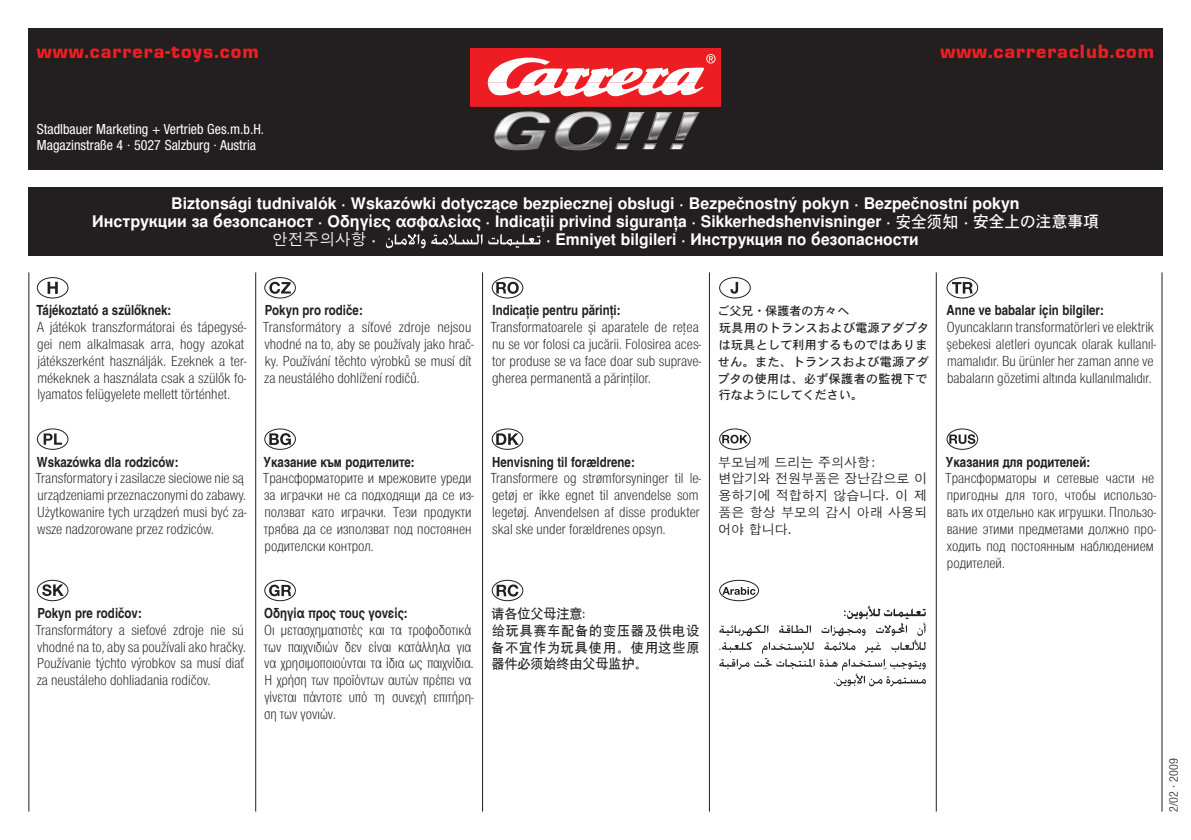
<style>
.page{position:relative;width:1191px;height:840px;background:#fff}
.page>*{position:absolute;margin:0;border:0;box-sizing:border-box;transform-origin:0 0}
.t1{font:900 20px "Eurostile T";letter-spacing:.05em;color:#ee1d23}
.t2{font:700 16px/18px "Nimbus San LOT";color:#fff;text-align:center}
.t3{font:16px "Apple Gothic";color:#fff}
.t4{font:14px/16.8px "Nimbus San LOT Lig Con";color:#231f20}
.t5{font:14px "Nimbus San LOT Bol Con";color:#231f20}
.t6{font:condensed 14px/16.8px "Helvetica Neue";color:#fff}
.t7{font:13px/16.8px "Apple Gothic";color:#231f20}
.t8{font:13px/16.8px "SIL Hei Med Jian";letter-spacing:.065em;color:#231f20}
.t9{font:12px/16.8px "Osaka";letter-spacing:.03em;color:#231f20}
.t10{font:300 condensed 12px "Helvetica Neue";color:#231f20}
.s1{font-family:"SIL Hei Med Jian";font-weight:400}
.s2{font-family:"Osaka";font-weight:400}
.s3{font-family:"Nimbus San LOT";font-weight:700}
</style>
<div class="page">
<div style="left:28px;top:187px;width:1134px;height:68px;background:#231f20"></div>
<hr style="left:28px;top:272px;width:1px;height:539px;background:#231f20">
<hr style="left:1161px;top:272px;width:1px;height:539px;background:#231f20">
<hr style="left:255px;top:272px;width:1px;height:539px;background:#231f20">
<hr style="left:482px;top:272px;width:1px;height:539px;background:#231f20">
<hr style="left:709px;top:272px;width:1px;height:539px;background:#231f20">
<hr style="left:935px;top:272px;width:1px;height:539px;background:#231f20">
<div style="left:28px;top:28px;width:1134px;height:142px;background:#231f20"></div>
<img style="left:494px;top:111px;width:206px;height:39px">
<div style="left:470px;top:48px;width:250px;height:58px;background:#ee1d23"></div>
<svg style="left:487px;top:54px;width:228px;height:43px"></svg>
<svg style="left:37px;top:277px;width:31px;height:21px"></svg>
<div style="left:37px;top:277px;width:31px;height:21px;border:1px solid #231f20;border-radius:50%"></div>
<svg style="left:48px;top:281px;width:10px;height:13px"></svg>
<svg style="left:37px;top:428px;width:31px;height:21px"></svg>
<div style="left:37px;top:428px;width:31px;height:21px;border:1px solid #231f20;border-radius:50%"></div>
<svg style="left:44px;top:433px;width:18px;height:11px"></svg>
<svg style="left:37px;top:580px;width:31px;height:20px"></svg>
<div style="left:37px;top:579px;width:31px;height:22px;border:1px solid #231f20;border-radius:50%"></div>
<svg style="left:42px;top:584px;width:22px;height:11px"></svg>
<svg style="left:265px;top:277px;width:30px;height:21px"></svg>
<div style="left:264px;top:277px;width:32px;height:21px;border:1px solid #231f20;border-radius:50%"></div>
<svg style="left:269px;top:281px;width:22px;height:12px"></svg>
<svg style="left:265px;top:428px;width:30px;height:21px"></svg>
<div style="left:264px;top:428px;width:32px;height:21px;border:1px solid #231f20;border-radius:50%"></div>
<svg style="left:269px;top:433px;width:22px;height:12px"></svg>
<svg style="left:265px;top:580px;width:30px;height:20px"></svg>
<div style="left:264px;top:579px;width:32px;height:22px;border:1px solid #231f20;border-radius:50%"></div>
<svg style="left:269px;top:584px;width:22px;height:12px"></svg>
<svg style="left:492px;top:277px;width:31px;height:21px"></svg>
<div style="left:492px;top:277px;width:31px;height:21px;border:1px solid #231f20;border-radius:50%"></div>
<svg style="left:496px;top:281px;width:23px;height:12px"></svg>
<svg style="left:492px;top:428px;width:31px;height:21px"></svg>
<div style="left:492px;top:428px;width:31px;height:21px;border:1px solid #231f20;border-radius:50%"></div>
<svg style="left:496px;top:433px;width:23px;height:11px"></svg>
<svg style="left:492px;top:580px;width:31px;height:20px"></svg>
<div style="left:492px;top:579px;width:31px;height:22px;border:1px solid #231f20;border-radius:50%"></div>
<svg style="left:496px;top:584px;width:22px;height:12px"></svg>
<svg style="left:719px;top:277px;width:31px;height:21px"></svg>
<div style="left:719px;top:277px;width:31px;height:21px;border:1px solid #231f20;border-radius:50%"></div>
<svg style="left:730px;top:282px;width:8px;height:11px"></svg>
<svg style="left:719px;top:428px;width:31px;height:21px"></svg>
<div style="left:719px;top:428px;width:31px;height:21px;border:1px solid #231f20;border-radius:50%"></div>
<svg style="left:722px;top:434px;width:25px;height:9px"></svg>
<svg style="left:719px;top:580px;width:39px;height:20px"></svg>
<div style="left:719px;top:579px;width:40px;height:22px;border:1px solid #231f20;border-radius:50%"></div>
<svg style="left:722px;top:586px;width:33px;height:8px"></svg>
<svg style="left:719px;top:605px;width:207px;height:81px"></svg>
<svg style="left:947px;top:277px;width:30px;height:21px"></svg>
<div style="left:946px;top:277px;width:32px;height:21px;border:1px solid #231f20;border-radius:50%"></div>
<svg style="left:952px;top:282px;width:20px;height:11px"></svg>
<svg style="left:947px;top:428px;width:30px;height:21px"></svg>
<div style="left:946px;top:428px;width:32px;height:21px;border:1px solid #231f20;border-radius:50%"></div>
<svg style="left:949px;top:434px;width:26px;height:9px"></svg>
<svg style="left:386px;top:233px;width:154px;height:15px"></svg>
<h1 class="t1" style="left:37px;top:40px;width:223px">www.carrera-toys.com</h1>
<h1 class="t1" style="left:940px;top:40px;width:215px">www.carreraclub.com</h1>
<p class="t6" style="left:37px;top:120px;width:229px">Stadlbauer Marketing + Vertrieb Ges.m.b.H.<br>Magazinstraße 4 · 5027 Salzburg · Austria</p>
<p class="t2" style="left:92px;top:195px;width:1008px">Biztonsági tudnivalók · Wskazówki dotyczące bezpiecznej obsługi · Bezpečnostný pokyn · Bezpečnostní pokyn<br>Инструкции за безопсаност · Οδηγίες ασφαλείας · Indicaţii privind siguranţa · Sikkerhedshenvisninger · <span class="s1">安全须知</span> · <span class="s2">安全上の注意事項</span></p>
<p class="t3" style="left:272px;top:230px;width:105px">안전주의사항 <span class="s3">·</span></p>
<p class="t2" style="left:546px;top:231px;width:374px">· Emniyet bilgileri · Инструкция по безопасности</p>
<p class="t5" style="left:36px;top:301px;width:136px">Tájékoztató a szülőknek:</p>
<p class="t4" style="left:37px;top:319px;width:211px">A játékok transzformátorai és tápegysé&shy;gei nem alkalmasak arra, hogy azokat játékszerként használják. Ezeknek a ter&shy;mékeknek a használata csak a szülők fo&shy;lyamatos felügyelete mellett történhet.</p>
<p class="t5" style="left:265px;top:301px;width:100px">Pokyn pro rodiče:</p>
<p class="t4" style="left:263px;top:319px;width:212px">Transformátory a síťové zdroje nejsou vhodné na to, aby se používaly jako hrač&shy;ky. Používání těchto výrobků se musí dít za neustálého dohlížení rodičů.</p>
<p class="t5" style="left:492px;top:301px;width:130px">Indicaţie pentru părinţi:</p>
<p class="t4" style="left:490px;top:319px;width:212px">Transformatoarele şi aparatele de reţea nu se vor folosi ca jucării. Folosirea aces&shy;tor produse se va face doar sub suprave&shy;gherea permanentă a părinţilor.</p>
<p class="t9" style="left:717px;top:302px;width:213px">ご父兄・保護者の方々へ<br>玩具用のトランスおよび電源アダプタは玩具として利用するものではありません。また、トランスおよび電源アダプタの使用は、必ず保護者の監視下で行なようにしてください。</p>
<p class="t5" style="left:946px;top:301px;width:159px">Anne ve babalar için bilgiler:</p>
<p class="t4" style="left:946px;top:319px;width:211px">Oyuncakların transformatörleri ve elektrik şebekesi aletleri oyuncak olarak kullanıl&shy;mamalıdır. Bu ürünler her zaman anne ve babaların gözetimi altında kullanılmalıdır.</p>
<p class="t5" style="left:37px;top:452px;width:143px">Wskazówka dla rodziców:</p>
<p class="t4" style="left:36px;top:470px;width:212px">Transformatory i zasilacze sieciowe nie są urządzeniami przeznaczonymi do zabawy.<br>Użytkowanire tych urządzeń musi być za&shy;wsze nadzorowane przez rodziców.</p>
<p class="t5" style="left:264px;top:452px;width:153px">Указание към родителите:</p>
<p class="t4" style="left:263px;top:470px;width:212px">Трансформаторите и мрежовите уреди за играчки не са подходящи да се из&shy;ползват като играчки. Тези продукти трябва да се използват под постоянен родителски контрол.</p>
<p class="t5" style="left:492px;top:452px;width:144px">Henvisning til forældrene:</p>
<p class="t4" style="left:490px;top:470px;width:212px">Transformere og strømforsyninger til le&shy;getøj er ikke egnet til anvendelse som legetøj. Anvendelsen af disse produkter skal ske under forældrenes opsyn.</p>
<p class="t7" style="left:718px;top:453px;width:211px">부모님께 드리는 주의사항: 변압기와 전원부품은 장난감으로 이 용하기에 적합하지 않습니다. 이 제 품은 항상 부모의 감시 아래 사용되 어야 합니다.</p>
<p class="t5" style="left:37px;top:604px;width:106px">Pokyn pre rodičov:</p>
<p class="t4" style="left:36px;top:621px;width:212px">Transformátory a sieťové zdroje nie sú vhodné na to, aby sa používali ako hračky.<br>Používanie týchto výrobkov sa musí diať za neustáleho dohliadania rodičov.</p>
<p class="t5" style="left:264px;top:604px;width:145px">Οδηγία προς τους γονείς:</p>
<p class="t4" style="left:264px;top:621px;width:211px">Οι μετασχηματιστές και τα τροφοδοτικά των παιχνιδιών δεν είναι κατάλληλα για να χρησιμοποιούνται τα ίδια ως παιχνίδια.<br>Η χρήση των προϊόντων αυτών πρέπει να γίνεται πάντοτε υπό τη συνεχή επιτήρη&shy;ση των γονιών.</p>
<p class="t8" style="left:491px;top:604px;width:210px">请各位父母注意:<br>给玩具赛车配备的变压器及供电设备不宜作为玩具使用。使用这些原器件必须始终由父母监护。</p>
<p class="t5" style="left:946px;top:452px;width:146px">Указания для родителей:</p>
<p class="t4" style="left:945px;top:470px;width:212px">Трансформаторы и сетевые части не пригодны для того, чтобы использо&shy;вать их отдельно как игрушки. Ппользо&shy;вание этими предметами должно про&shy;ходить под постоянным наблюдением родителей.</p>
<p class="t10" style="left:1166px;top:811px;width:54px;rotate:-90deg">2/02 · 2009</p>
</div>
